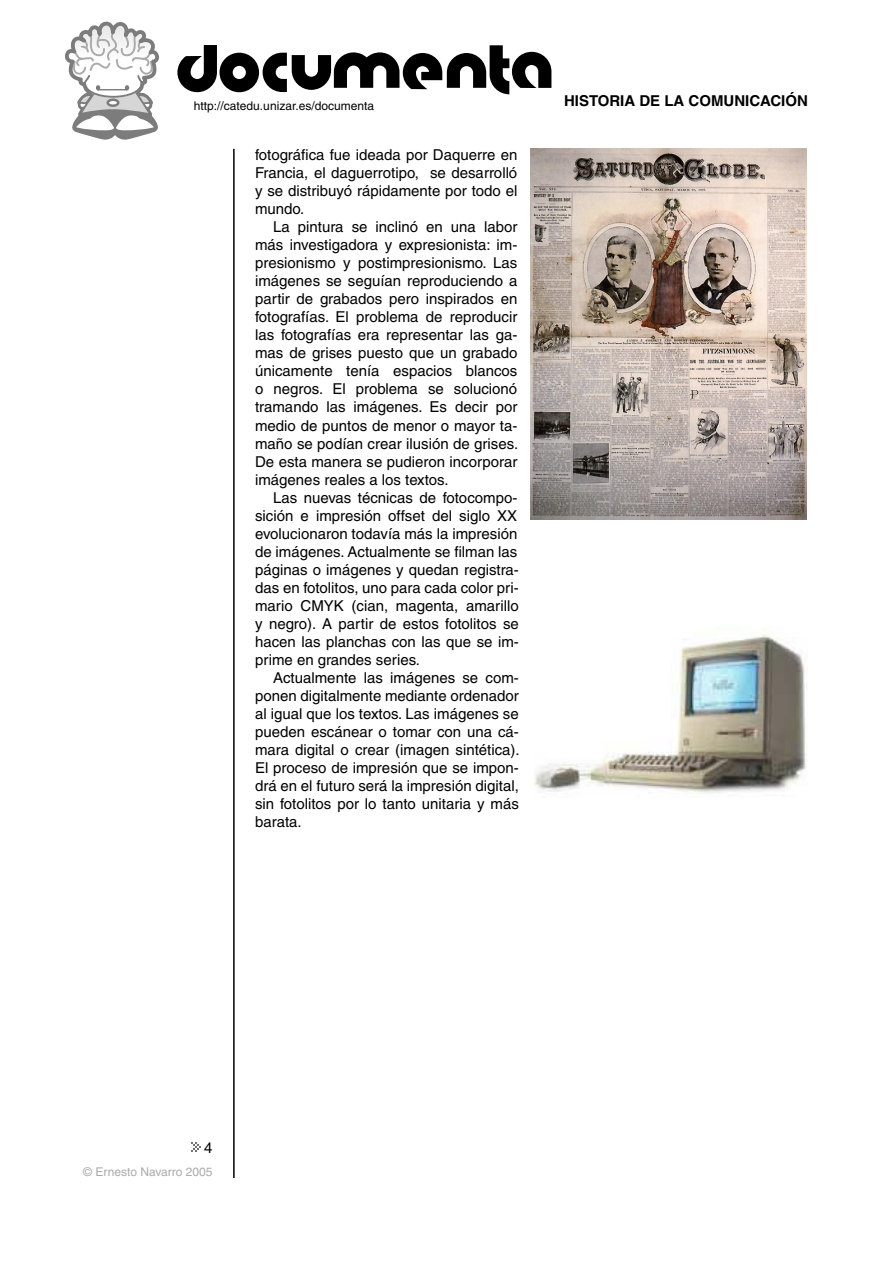
<style>
.page{position:relative;width:893px;height:1263px;background:#fff}
.page>*{position:absolute;margin:0;border:0;box-sizing:border-box;transform-origin:0 0}
.texto_corrido{font:15px/18px "Helvetica";color:#000;text-align:justify}
.t1{font:700 15px "Helvetica";color:#000}
.t2{font:12px "Helvetica";color:#000}
.t3{font:12px "Helvetica";color:#aaa}
</style>
<div class="page">
<hr style="left:233px;top:149px;width:2px;height:1029px;background:#000">
<svg style="left:65px;top:21px;width:94px;height:119px"></svg>
<svg style="left:191px;top:1142px;width:9px;height:9px"></svg>
<svg style="left:177px;top:45px;width:374px;height:49px"></svg>
<img style="left:530px;top:149px;width:276px;height:371px">
<img style="left:534px;top:634px;width:273px;height:160px">
<p class="t2" style="left:194px;top:99px;width:182px">http://catedu.unizar.es/documenta</p>
<p class="texto_corrido" style="left:255px;top:146px;width:264px">fotográfica fue ideada por Daquerre en Francia, el daguerrotipo, se desarrolló y se distribuyó rápidamente por todo el mundo.</p>
<p class="texto_corrido" style="left:255px;top:218px;width:265px;text-indent:18px">La pintura se inclinó en una labor más investigadora y expresionista: im&shy;presionismo y postimpresionismo. Las imágenes se seguían reproduciendo a partir de grabados pero inspirados en fotografías. El problema de reproducir las fotografías era representar las ga&shy;mas de grises puesto que un grabado únicamente tenía espacios blancos o negros. El problema se solucionó tramando las imágenes. Es decir por medio de puntos de menor o mayor ta&shy;maño se podían crear ilusión de grises.<br>De esta manera se pudieron incorporar imágenes reales a los textos.</p>
<p class="texto_corrido" style="left:255px;top:488px;width:265px;text-indent:18px">Las nuevas técnicas de fotocompo&shy;sición e impresión offset del siglo XX evolucionaron todavía más la impresión de imágenes. Actualmente se filman las páginas o imágenes y quedan registra&shy;das en fotolitos, uno para cada color pri&shy;mario CMYK (cian, magenta, amarillo y negro). A partir de estos fotolitos se hacen las planchas con las que se im&shy;prime en grandes series.</p>
<p class="texto_corrido" style="left:255px;top:668px;width:266px;text-indent:18px">Actualmente las imágenes se com&shy;ponen digitalmente mediante ordenador al igual que los textos. Las imágenes se pueden escánear o tomar con una cá&shy;mara digital o crear (imagen sintética).<br>El proceso de impresión que se impon&shy;drá en el futuro será la impresión digital, sin fotolitos por lo tanto unitaria y más barata.</p>
<p class="t1" style="left:564px;top:92px;width:245px">HISTORIA DE LA COMUNICACIÓN</p>
<p class="texto_corrido" style="left:204px;top:1138px;width:10px">4</p>
<p class="t3" style="left:83px;top:1165px;width:131px">© Ernesto Navarro 2005</p>
</div>
